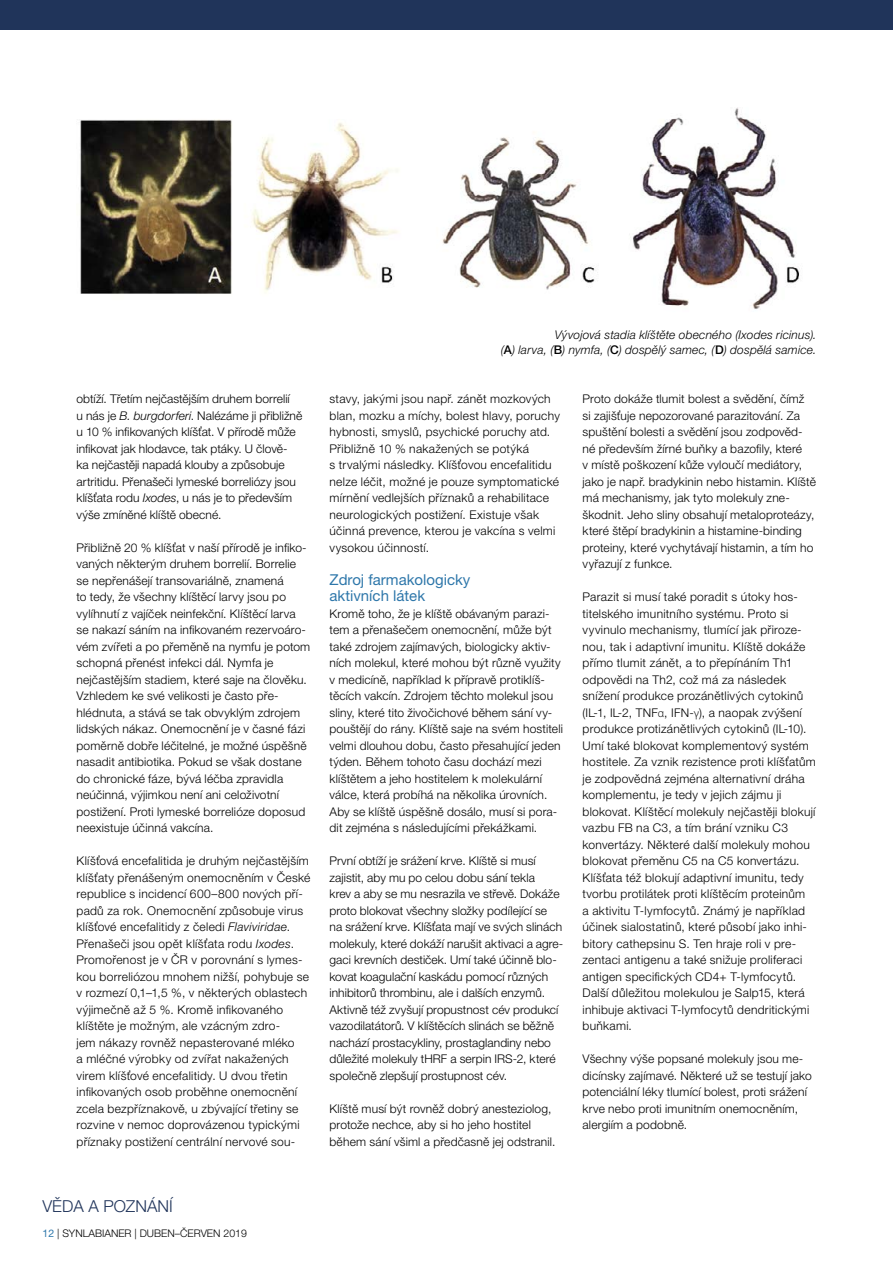
<style>
.page{position:relative;width:893px;height:1263px;background:#fff}
.page>*{position:absolute;margin:0;border:0;box-sizing:border-box;transform-origin:0 0}
.t1{font:300 16.5px "Helvetica Neue CE";color:#20345a}
.t2{font:15px/16.5px "Helvetica Neue CE";color:#2e77aa}
.t3{font:300 12px/16.5px "Helvetica Neue CE";letter-spacing:.015em;color:#000}
.t4{font:italic 300 12px/15px "Helvetica Neue CE";letter-spacing:.015em;color:#000;text-align:right}
.t5{font:300 10.5px "Helvetica Neue CE";color:#000}
.s1{font-style:italic}
.s2{font-weight:500;font-style:normal}
.s3{font-family:"Myriad Pro"}
.s4{font-weight:400;color:#2e77aa}
</style>
<div class="page">
<div style="left:0;top:0;width:893px;height:30px;background:#20345a"></div>
<img style="left:80px;top:107px;width:719px;height:202px">
<p class="t3" style="left:77px;top:392px;width:227px">obtíží. Třetím nejčastějším druhem borrelií<br>u nás je <span class="s1">B. burgdorferi</span>. Nalézáme ji přibližně u 10 % infikovaných klíšťat. V přírodě může infikovat jak hlodavce, tak ptáky. U člově&shy;ka nejčastěji napadá klouby a způsobuje artritidu. Přenašeči lymeské borreliózy jsou klíšťata rodu <span class="s1">Ixodes</span>, u nás je to především výše zmíněné klíště obecné.</p>
<p class="t3" style="left:77px;top:540px;width:235px">Přibližně 20 % klíšťat v naší přírodě je infiko&shy;vaných některým druhem borrelií. Borrelie se nepřenášejí transovariálně, znamená<br>to tedy, že všechny klíštěcí larvy jsou po vylíhnutí z vajíček neinfekční. Klíštěcí larva se nakazí sáním na infikovaném rezervoáro&shy;vém zvířeti a po přeměně na nymfu je potom schopná přenést infekci dál. Nymfa je nejčastějším stadiem, které saje na člověku.<br>Vzhledem ke své velikosti je často pře&shy;hlédnuta, a stává se tak obvyklým zdrojem lidských nákaz. Onemocnění je v časné fázi poměrně dobře léčitelné, je možné úspěšně nasadit antibiotika. Pokud se však dostane do chronické fáze, bývá léčba zpravidla neúčinná, výjimkou není ani celoživotní postižení. Proti lymeské borrelióze doposud neexistuje účinná vakcína.</p>
<p class="t3" style="left:77px;top:854px;width:235px">Klíšťová encefalitida je druhým nejčastějším klíšťaty přenášeným onemocněním v České republice s incidencí 600–800 nových pří&shy;padů za rok. Onemocnění způsobuje virus klíšťové encefalitidy z čeledi <span class="s1">Flaviviridae</span>.<br>Přenašeči jsou opět klíšťata rodu <span class="s1">Ixodes</span>.<br>Promořenost je v ČR v porovnání s lymes&shy;kou borreliózou mnohem nižší, pohybuje se v rozmezí 0,1–1,5 %, v některých oblastech výjimečně až 5 %. Kromě infikovaného klíštěte je možným, ale vzácným zdro-<br>jem nákazy rovněž nepasterované mléko<br>a mléčné výrobky od zvířat nakažených virem klíšťové encefalitidy. U dvou třetin infikovaných osob proběhne onemocnění zcela bezpříznakově, u zbývající třetiny se rozvine v nemoc doprovázenou typickými příznaky postižení centrální nervové sou-</p>
<p class="t4" style="left:501px;top:328px;width:317px">Vývojová stadia klíštěte obecného (Ixodes ricinus).<br>(<span class="s2">A</span>) larva, (<span class="s2">B</span>) nymfa, (<span class="s2">C</span>) dospělý samec, (<span class="s2">D</span>) dospělá samice.</p>
<p class="t3" style="left:330px;top:392px;width:232px">stavy, jakými jsou např. zánět mozkových blan, mozku a míchy, bolest hlavy, poruchy hybnosti, smyslů, psychické poruchy atd.<br>Přibližně 10 % nakažených se potýká<br>s trvalými následky. Klíšťovou encefalitidu nelze léčit, možné je pouze symptomatické mírnění vedlejších příznaků a rehabilitace neurologických postižení. Existuje však účinná prevence, kterou je vakcína s velmi vysokou účinností.</p>
<p class="t2" style="left:330px;top:573px;width:142px">Zdroj farmakologicky aktivních látek</p>
<p class="t3" style="left:330px;top:606px;width:235px">Kromě toho, že je klíště obávaným parazi&shy;tem a přenašečem onemocnění, může být také zdrojem zajímavých, biologicky aktiv&shy;ních molekul, které mohou být různě využity v medicíně, například k přípravě protiklíš&shy;těcích vakcín. Zdrojem těchto molekul jsou sliny, které tito živočichové během sání vy&shy;pouštějí do rány. Klíště saje na svém hostiteli velmi dlouhou dobu, často přesahující jeden týden. Během tohoto času dochází mezi klíštětem a jeho hostitelem k molekulární válce, která probíhá na několika úrovních.<br>Aby se klíště úspěšně dosálo, musí si pora&shy;dit zejména s následujícími překážkami.</p>
<p class="t3" style="left:330px;top:854px;width:235px">První obtíží je srážení krve. Klíště si musí zajistit, aby mu po celou dobu sání tekla<br>krev a aby se mu nesrazila ve střevě. Dokáže proto blokovat všechny složky podílející se<br>na srážení krve. Klíšťata mají ve svých slinách molekuly, které dokáží narušit aktivaci a agre&shy;gaci krevních destiček. Umí také účinně blo&shy;kovat koagulační kaskádu pomocí různých inhibitorů thrombinu, ale i dalších enzymů.<br>Aktivně též zvyšují propustnost cév produkcí vazodilatátorů. V klíštěcích slinách se běžně nachází prostacykliny, prostaglandiny nebo důležité molekuly tHRF a serpin IRS-2, které společně zlepšují prostupnost cév.</p>
<p class="t3" style="left:330px;top:1101px;width:227px">Klíště musí být rovněž dobrý anesteziolog, protože nechce, aby si ho jeho hostitel během sání všiml a předčasně jej odstranil.</p>
<p class="t3" style="left:583px;top:392px;width:235px">Proto dokáže tlumit bolest a svědění, čímž<br>si zajišťuje nepozorované parazitování. Za spuštění bolesti a svědění jsou zodpověd&shy;né především žírné buňky a bazofily, které<br>v místě poškození kůže vyloučí mediátory, jako je např. bradykinin nebo histamin. Klíště má mechanismy, jak tyto molekuly zne&shy;škodnit. Jeho sliny obsahují metaloproteázy, které štěpí bradykinin a histamine-binding proteiny, které vychytávají histamin, a tím ho vyřazují z funkce.</p>
<p class="t3" style="left:583px;top:590px;width:235px">Parazit si musí také poradit s útoky hos&shy;titelského imunitního systému. Proto si vyvinulo mechanismy, tlumící jak přiroze&shy;nou, tak i adaptivní imunitu. Klíště dokáže přímo tlumit zánět, a to přepínáním Th1 odpovědi na Th2, což má za následek snížení produkce prozánětlivých cytokinů (IL-1, IL-2, TNF<span class="s3">α</span>, IFN-<span class="s3">γ</span>), a naopak zvýšení produkce protizánětlivých cytokinů (IL-10).<br>Umí také blokovat komplementový systém hostitele. Za vznik rezistence proti klíšťatům je zodpovědná zejména alternativní dráha komplementu, je tedy v jejich zájmu ji blokovat. Klíštěcí molekuly nejčastěji blokují vazbu FB na C3, a tím brání vzniku C3 konvertázy. Některé další molekuly mohou blokovat přeměnu C5 na C5 konvertázu.<br>Klíšťata též blokují adaptivní imunitu, tedy tvorbu protilátek proti klíštěcím proteinům<br>a aktivitu T-lymfocytů. Známý je například účinek sialostatinů, které působí jako inhi&shy;bitory cathepsinu S. Ten hraje roli v pre&shy;zentaci antigenu a také snižuje proliferaci antigen specifických CD4+ T-lymfocytů.<br>Další důležitou molekulou je Salp15, která inhibuje aktivaci T-lymfocytů dendritickými buňkami.</p>
<p class="t3" style="left:583px;top:1052px;width:231px">Všechny výše popsané molekuly jsou me&shy;dicínsky zajímavé. Některé už se testují jako potenciální léky tlumící bolest, proti srážení krve nebo proti imunitním onemocněním, alergiím a podobně.</p>
<h1 class="t1" style="left:43px;top:1196px;width:132px">VĚDA A POZNÁNÍ</h1>
<p class="t5" style="left:43px;top:1227px;width:206px"><span class="s4">12</span> | SYNLABIANER | DUBEN–ČERVEN 2019</p>
</div>
